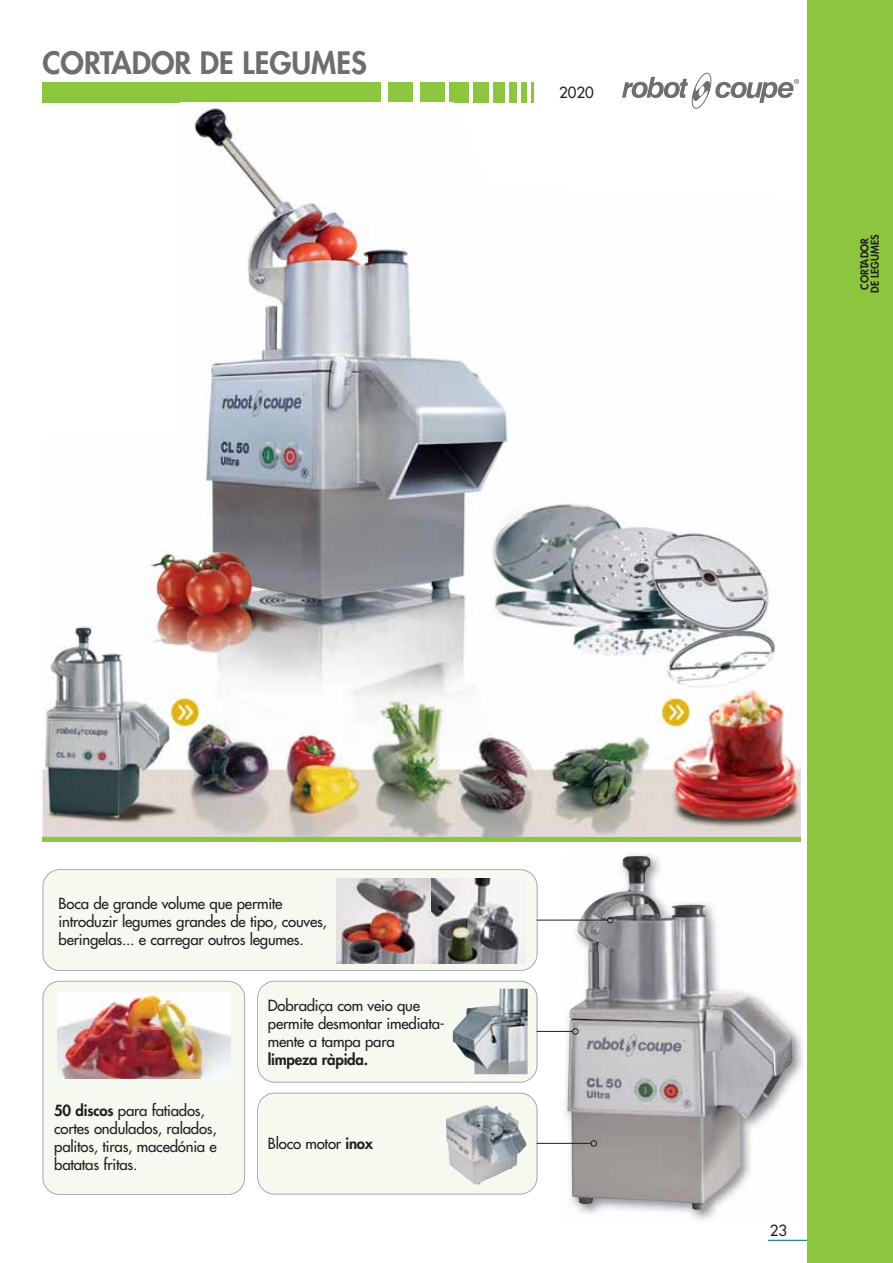
<style>
.page{position:relative;width:893px;height:1263px;background:#fff}
.page>*{position:absolute;margin:0;border:0;box-sizing:border-box;transform-origin:0 0}
.t1{font:800 30px "Futura";color:#6d6e70}
.t2{font:15px/18px "Futura";letter-spacing:-.015em;color:#231f20}
.t3{font:800 15px "Futura";letter-spacing:-.015em;color:#231f20}
.t4{font:800 10.5px/10.5px "Futura";color:#231f20;text-align:center}
.s1{font-weight:800}
</style>
<div class="page">
<hr style="left:768px;top:1240px;width:40px;height:1px;background:#005480">
<div style="left:808px;top:0;width:85px;height:1263px;background:#8cc63f"></div>
<div style="left:43px;top:82px;width:338px;height:20px;background:#8cc63f"></div>
<div style="left:388px;top:82px;width:25px;height:20px;background:#8cc63f"></div>
<div style="left:420px;top:82px;width:25px;height:20px;background:#8cc63f"></div>
<div style="left:449px;top:82px;width:20px;height:20px;background:#8cc63f"></div>
<div style="left:473px;top:82px;width:16px;height:20px;background:#8cc63f"></div>
<div style="left:493px;top:82px;width:11px;height:20px;background:#8cc63f"></div>
<div style="left:509px;top:82px;width:8px;height:20px;background:#8cc63f"></div>
<div style="left:521px;top:82px;width:5px;height:20px;background:#8cc63f"></div>
<hr style="left:531px;top:82px;width:3px;height:20px;background:#8cc63f">
<svg style="left:622px;top:72px;width:177px;height:30px"></svg>
<img style="left:43px;top:102px;width:758px;height:736px">
<hr style="left:43px;top:838px;width:758px;height:4px;background:#8cc63f">
<img style="left:563px;top:854px;width:240px;height:366px">
<img style="left:567px;top:856px;width:225px;height:354px">
<div style="left:43px;top:870px;width:494px;height:101px;background:#f5f9ef"></div>
<div style="left:43px;top:981px;width:202px;height:214px;background:#f5f9ef"></div>
<div style="left:257px;top:981px;width:280px;height:101px;background:#f5f9ef"></div>
<div style="left:257px;top:1093px;width:280px;height:101px;background:#f5f9ef"></div>
<hr style="left:537px;top:920px;width:70px;height:1px;background:#231f20">
<hr style="left:537px;top:1031px;width:36px;height:1px;background:#231f20">
<hr style="left:537px;top:1143px;width:54px;height:1px;background:#231f20">
<svg style="left:607px;top:917px;width:6px;height:6px"></svg>
<svg style="left:572px;top:1028px;width:6px;height:6px"></svg>
<svg style="left:591px;top:1140px;width:6px;height:6px"></svg>
<img style="left:337px;top:878px;width:188px;height:86px">
<img style="left:57px;top:993px;width:174px;height:85px">
<img style="left:453px;top:989px;width:75px;height:85px">
<img style="left:446px;top:1104px;width:80px;height:81px">
<h1 class="t1" style="left:43px;top:49px;width:326px">CORTADOR DE LEGUMES</h1>
<p class="t2" style="left:559px;top:84px;width:36px">2020</p>
<p class="t4" style="left:860px;top:293px;width:60px;rotate:-90deg">CORTADOR<br>DE LEGUMES</p>
<p class="t2" style="left:59px;top:895px;width:270px">Boca de grande volume que permite introduzir legumes grandes de tipo, couves, beringelas... e carregar outros legumes.</p>
<p class="t2" style="left:54px;top:1103px;width:164px"><span class="s1">50 discos</span> para fatiados, cortes ondulados, ralados, palitos, tiras, macedónia e batatas fritas.</p>
<p class="t2" style="left:268px;top:997px;width:178px">Dobradiça com veio que permite desmontar imediata&shy;mente a tampa para</p>
<p class="t3" style="left:268px;top:1052px;width:102px">limpeza ràpida.</p>
<p class="t2" style="left:268px;top:1136px;width:107px">Bloco motor <span class="s1">inox</span></p>
<p class="t2" style="left:770px;top:1223px;width:19px">23</p>
</div>
